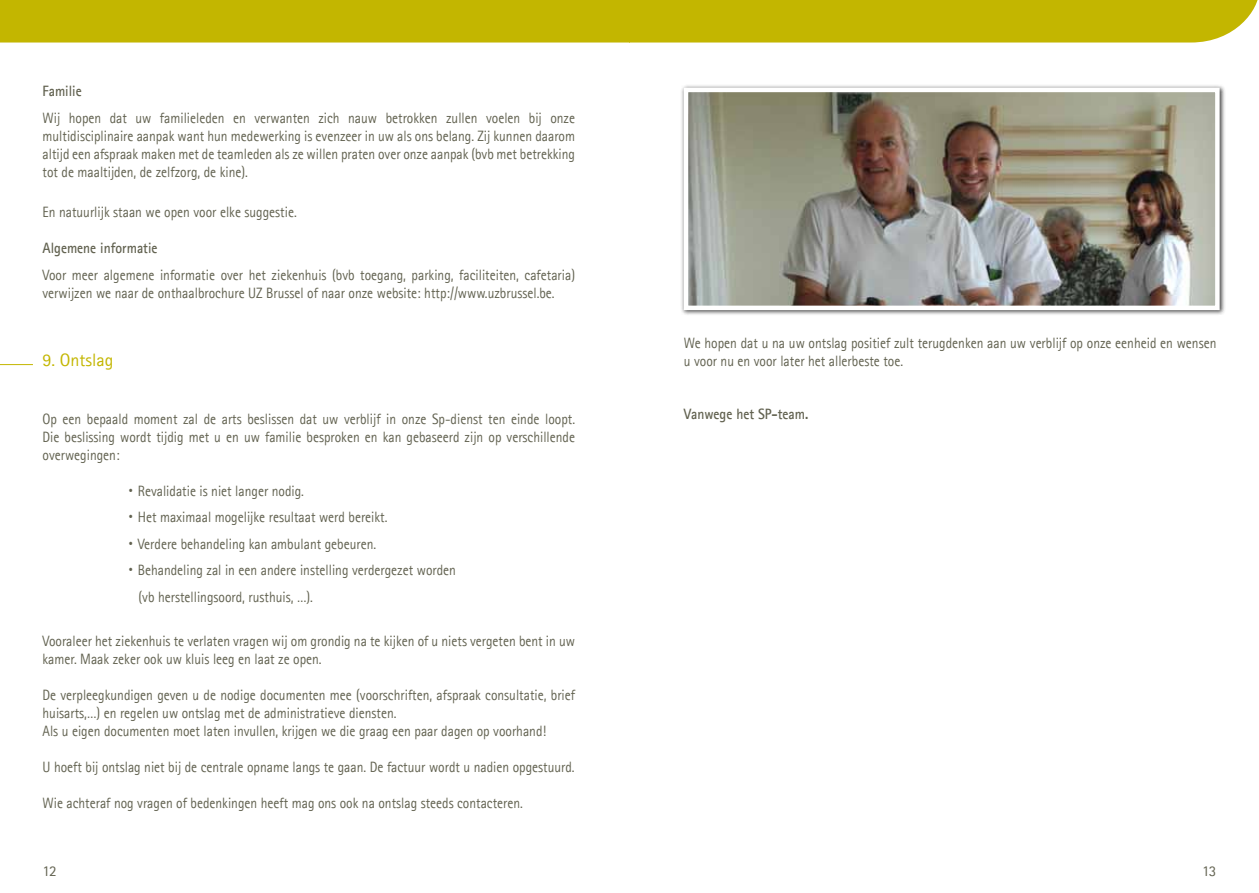
<style>
.page{position:relative;width:1259px;height:893px;background:#fff}
.page>*{position:absolute;margin:0;border:0;box-sizing:border-box;transform-origin:0 0}
.t1{font:18px "Agfa Rotis Sans Serif";color:#c3b600}
.t2{font:15px/18px "Agfa Rotis Sans Serif";color:#626250;scale:.9 1}
.t3{font:700 15px "Agfa Rotis Sans Serif";color:#626250;scale:.9 1}
.t4{font:15px "Agfa Rotis Sans Serif";color:#626250}
.s1{font-family:"ITC Avant Garde Std"}
</style>
<div class="page">
<div style="left:0;top:0;width:1258px;height:43px;background:#c3b600"></div>
<hr style="left:0;top:364px;width:33px;height:1px;background:#c3b600">
<div style="left:680px;top:84px;width:545px;height:232px;background:#000;opacity:.75"></div>
<img style="left:689px;top:93px;width:525px;height:212px">
<div style="left:684px;top:88px;width:535px;height:222px;border:4px solid #fff"></div>
<p class="t3" style="left:43px;top:82px;width:45px">Familie</p>
<p class="t2" style="left:43px;top:109px;width:593px;text-align:justify">Wij hopen dat uw familieleden en verwanten zich nauw betrokken zullen voelen bij onze multidisciplinaire aanpak want hun medewerking is evenzeer in uw als ons belang. Zij kunnen daarom altijd een afspraak maken met de teamleden als ze willen praten over onze aanpak (bvb met betrekking tot de maaltijden, de zelfzorg, de kine).</p>
<p class="t2" style="left:43px;top:203px;width:284px">En natuurlijk staan we open voor elke suggestie.</p>
<p class="t3" style="left:43px;top:238px;width:129px">Algemene informatie</p>
<p class="t2" style="left:43px;top:265px;width:593px">Voor meer algemene informatie over het ziekenhuis (bvb toegang, parking, faciliteiten, cafetaria) verwijzen we naar de onthaalbrochure UZ Brussel of naar onze website: http://www.uzbrussel.be.</p>
<p class="t1" style="left:43px;top:350px;width:72px">9. Ontslag</p>
<p class="t2" style="left:43px;top:409px;width:593px;text-align:justify">Op een bepaald moment zal de arts beslissen dat uw verblijf in onze Sp-dienst ten einde loopt.<br>Die beslissing wordt tijdig met u en uw familie besproken en kan gebaseerd zijn op verschillende overwegingen:</p>
<p class="t2" style="left:128px;top:481px;width:197px"><span class="s1">•</span> Revalidatie is niet langer nodig.</p>
<p class="t2" style="left:128px;top:508px;width:290px"><span class="s1">•</span> Het maximaal mogelijke resultaat werd bereikt.</p>
<p class="t2" style="left:128px;top:534px;width:278px"><span class="s1">•</span> Verdere behandeling kan ambulant gebeuren.</p>
<p class="t2" style="left:139px;top:557px;width:354px;line-height:26.5px;text-indent:-11px"><span class="s1">•</span> Behandeling zal in een andere instelling verdergezet worden (vb herstellingsoord, rusthuis, …).</p>
<p class="t2" style="left:43px;top:632px;width:593px">Vooraleer het ziekenhuis te verlaten vragen wij om grondig na te kijken of u niets vergeten bent in uw kamer. Maak zeker ook uw kluis leeg en laat ze open.</p>
<p class="t2" style="left:43px;top:686px;width:593px">De verpleegkundigen geven u de nodige documenten mee (voorschriften, afspraak consultatie, brief huisarts,…) en regelen uw ontslag met de administratieve diensten.<br>Als u eigen documenten moet laten invullen, krijgen we die graag een paar dagen op voorhand!</p>
<p class="t2" style="left:43px;top:758px;width:593px">U hoeft bij ontslag niet bij de centrale opname langs te gaan. De factuur wordt u nadien opgestuurd.</p>
<p class="t2" style="left:43px;top:794px;width:535px">Wie achteraf nog vragen of bedenkingen heeft mag ons ook na ontslag steeds contacteren.</p>
<p class="t2" style="left:684px;top:334px;width:593px">We hopen dat u na uw ontslag positief zult terugdenken aan uw verblijf op onze eenheid en wensen u voor nu en voor later het allerbeste toe.</p>
<p class="t3" style="left:684px;top:405px;width:140px">Vanwege het SP-team.</p>
<p class="t4" style="left:43px;top:862px;width:16px">12</p>
<p class="t4" style="left:1202px;top:862px;width:16px">13</p>
</div>
